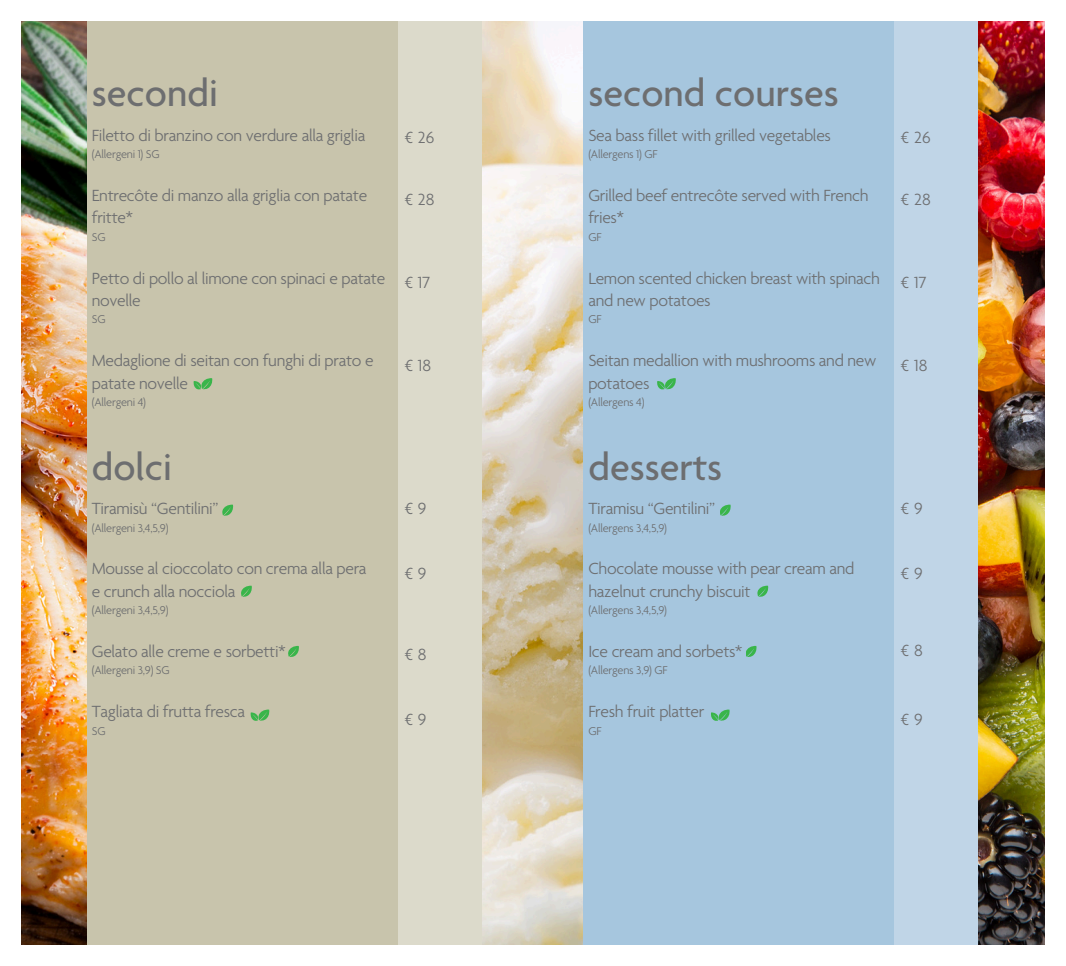
<style>
.page{position:relative;width:1066px;height:966px;background:#fff}
.page>*{position:absolute;margin:0;border:0;box-sizing:border-box;transform-origin:0 0}
.t1{font:500 40.25px "Agenda";color:#6d6e70}
.t2{font:300 17.5px/22.4px "Agenda";letter-spacing:-.015em;color:#6d6e70}
.t3{font:300 12.25px "Agenda";letter-spacing:-.015em;color:#6d6e70}
</style>
<div class="page">
<div style="left:533px;top:22px;width:511px;height:923px;background:#a6c6de"></div>
<div style="left:894px;top:22px;width:135px;height:923px;background:#c0d5e7"></div>
<div style="left:37px;top:22px;width:496px;height:923px;background:#c8c4ac"></div>
<div style="left:399px;top:22px;width:84px;height:923px;background:#dcdacb"></div>
<img style="left:22px;top:22px;width:64px;height:923px">
<img style="left:979px;top:22px;width:65px;height:923px">
<img style="left:483px;top:22px;width:100px;height:923px">
<svg style="left:193px;top:378px;width:20px;height:12px"></svg>
<svg style="left:657px;top:378px;width:19px;height:12px"></svg>
<svg style="left:250px;top:709px;width:20px;height:12px"></svg>
<svg style="left:711px;top:709px;width:19px;height:12px"></svg>
<svg style="left:223px;top:504px;width:11px;height:12px"></svg>
<svg style="left:241px;top:585px;width:11px;height:12px"></svg>
<svg style="left:289px;top:646px;width:10px;height:11px"></svg>
<svg style="left:720px;top:504px;width:11px;height:12px"></svg>
<svg style="left:758px;top:585px;width:11px;height:12px"></svg>
<svg style="left:746px;top:646px;width:11px;height:11px"></svg>
<h1 class="t1" style="left:92px;top:77px;width:128px">secondi</h1>
<h1 class="t2" style="left:92px;top:126px;width:275px">Filetto di branzino con verdure alla griglia</h1>
<h1 class="t3" style="left:92px;top:149px;width:69px">(Allergeni 1) SG</h1>
<h1 class="t2" style="left:92px;top:186px;width:277px">Entrecôte di manzo alla griglia con patate fritte*</h1>
<h1 class="t3" style="left:92px;top:232px;width:15px">SG</h1>
<p class="t2" style="left:92px;top:269px;width:295px">Petto di pollo al limone con spinaci e patate novelle</p>
<p class="t3" style="left:92px;top:315px;width:15px">SG</p>
<h1 class="t2" style="left:92px;top:351px;width:283px">Medaglione di seitan con funghi di prato e patate novelle</h1>
<h1 class="t3" style="left:92px;top:397px;width:56px">(Allergeni 4)</h1>
<p class="t1" style="left:92px;top:451px;width:82px">dolci</p>
<p class="t2" style="left:92px;top:499px;width:128px">Tiramisù “Gentilini”</p>
<p class="t3" style="left:92px;top:523px;width:78px">(Allergeni 3,4,5,9)</p>
<p class="t2" style="left:92px;top:559px;width:276px">Mousse al cioccolato con crema alla pera e crunch alla nocciola</p>
<p class="t3" style="left:92px;top:605px;width:78px">(Allergeni 3,4,5,9)</p>
<p class="t2" style="left:92px;top:642px;width:195px">Gelato alle creme e sorbetti*</p>
<p class="t3" style="left:92px;top:666px;width:79px">(Allergeni 3,9) SG</p>
<h1 class="t2" style="left:92px;top:702px;width:155px">Tagliata di frutta fresca</h1>
<h1 class="t3" style="left:92px;top:726px;width:15px">SG</h1>
<h1 class="t1" style="left:588px;top:77px;width:252px">second courses</h1>
<h1 class="t2" style="left:588px;top:126px;width:244px">Sea bass fillet with grilled vegetables</h1>
<h1 class="t3" style="left:588px;top:149px;width:71px">(Allergens 1) GF</h1>
<h1 class="t2" style="left:588px;top:186px;width:282px">Grilled beef entrecôte served with French fries*</h1>
<h1 class="t3" style="left:588px;top:232px;width:15px">GF</h1>
<h1 class="t2" style="left:588px;top:269px;width:293px">Lemon scented chicken breast with spinach and new potatoes</h1>
<h1 class="t3" style="left:588px;top:315px;width:15px">GF</h1>
<p class="t2" style="left:588px;top:351px;width:290px">Seitan medallion with mushrooms and new potatoes</p>
<p class="t3" style="left:588px;top:397px;width:58px">(Allergens 4)</p>
<h1 class="t2" style="left:405px;top:128px;width:31px">€ 26</h1>
<h1 class="t2" style="left:901px;top:128px;width:31px">€ 26</h1>
<h1 class="t2" style="left:405px;top:190px;width:32px">€ 28</h1>
<h1 class="t2" style="left:901px;top:190px;width:32px">€ 28</h1>
<h1 class="t2" style="left:405px;top:273px;width:27px">€ 17</h1>
<h1 class="t2" style="left:901px;top:273px;width:27px">€ 17</h1>
<p class="t2" style="left:405px;top:357px;width:28px">€ 18</p>
<h1 class="t2" style="left:901px;top:357px;width:28px">€ 18</h1>
<p class="t2" style="left:405px;top:499px;width:23px">€ 9</p>
<h1 class="t2" style="left:405px;top:564px;width:23px">€ 9</h1>
<h1 class="t2" style="left:405px;top:645px;width:23px">€ 8</h1>
<h1 class="t2" style="left:405px;top:710px;width:23px">€ 9</h1>
<h1 class="t1" style="left:588px;top:451px;width:135px">desserts</h1>
<h1 class="t2" style="left:588px;top:499px;width:128px">Tiramisu “Gentilini”</h1>
<h1 class="t3" style="left:588px;top:523px;width:80px">(Allergens 3,4,5,9)</h1>
<h1 class="t2" style="left:588px;top:559px;width:268px">Chocolate mousse with pear cream and hazelnut crunchy biscuit</h1>
<h1 class="t3" style="left:588px;top:605px;width:80px">(Allergens 3,4,5,9)</h1>
<h1 class="t2" style="left:588px;top:642px;width:156px">Ice cream and sorbets*</h1>
<h1 class="t3" style="left:588px;top:666px;width:81px">(Allergens 3,9) GF</h1>
<h1 class="t2" style="left:588px;top:702px;width:117px">Fresh fruit platter</h1>
<h1 class="t3" style="left:588px;top:726px;width:15px">GF</h1>
<h1 class="t2" style="left:901px;top:499px;width:23px">€ 9</h1>
<p class="t2" style="left:901px;top:564px;width:23px">€ 9</p>
<p class="t2" style="left:901px;top:641px;width:23px">€ 8</p>
<p class="t2" style="left:901px;top:710px;width:23px">€ 9</p>
</div>
